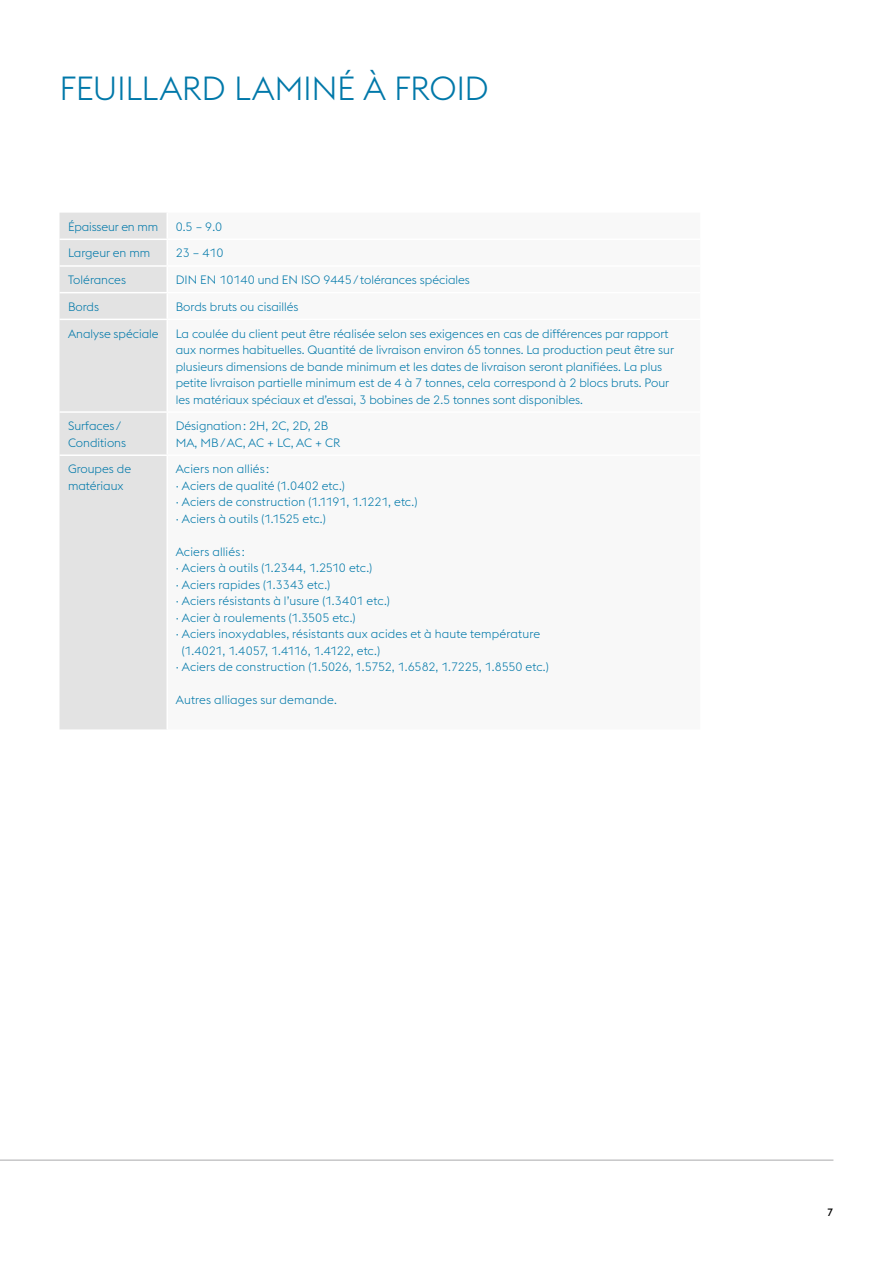
<style>
.page{position:relative;width:893px;height:1263px;background:#fff}
.page>*{position:absolute;margin:0;border:0;box-sizing:border-box;transform-origin:0 0}
.t1{font:300 33px "voestalpine";letter-spacing:-.015em;color:#0078a9}
.t2{font:300 12px/16.5px "voestalpine";color:#0078a9}
.t3{font:500 10.5px "voestalpine";color:#000}
</style>
<div class="page">
<hr style="left:0;top:1159px;width:833px;height:2px;background:#c6c6c7">
<div style="left:60px;top:213px;width:106px;height:516px;background:#e3e3e3"></div>
<hr style="left:60px;top:239px;width:107px;height:1px;background:#fff">
<hr style="left:60px;top:265px;width:107px;height:2px;background:#fff">
<hr style="left:60px;top:292px;width:107px;height:1px;background:#fff">
<hr style="left:60px;top:319px;width:107px;height:1px;background:#fff">
<hr style="left:60px;top:411px;width:107px;height:2px;background:#fff">
<hr style="left:60px;top:454px;width:107px;height:2px;background:#fff">
<h1 class="t1" style="left:60px;top:69px;width:431px">FEUILLARD LAMINÉ À FROID</h1>
<p class="t2" style="left:68px;top:218px;width:92px">Épaisseur en mm</p>
<p class="t2" style="left:176px;top:218px;width:48px">0.5 – 9.0</p>
<p class="t2" style="left:68px;top:245px;width:84px">Largeur en mm</p>
<p class="t2" style="left:176px;top:245px;width:49px">23 – 410</p>
<p class="t2" style="left:68px;top:272px;width:60px">Tolérances</p>
<p class="t2" style="left:176px;top:272px;width:296px">DIN EN 10140 und EN ISO 9445/tolérances spéciales</p>
<p class="t2" style="left:68px;top:298px;width:33px">Bords</p>
<p class="t2" style="left:176px;top:298px;width:124px">Bords bruts ou cisaillés</p>
<p class="t2" style="left:68px;top:325px;width:92px">Analyse spéciale</p>
<p class="t2" style="left:176px;top:325px;width:500px">La coulée du client peut être réalisée selon ses exigences en cas de différences par rapport aux normes habituelles. Quantité de livraison environ 65 tonnes. La production peut être sur plusieurs dimensions de bande minimum et les dates de livraison seront planifiées. La plus petite livraison partielle minimum est de 4 à 7 tonnes, cela correspond à 2 blocs bruts. Pour les matériaux spéciaux et d’essai, 3 bobines de 2.5 tonnes sont disponibles.</p>
<p class="t2" style="left:68px;top:418px;width:60px">Surfaces /<br>Conditions</p>
<p class="t2" style="left:176px;top:418px;width:166px">Désignation: 2H, 2C, 2D, 2B<br>MA, MB/AC, AC + LC, AC + CR</p>
<p class="t2" style="left:68px;top:461px;width:65px">Groupes de matériaux</p>
<p class="t2" style="left:176px;top:461px;width:243px">Aciers non alliés :<br>· Aciers de qualité (1.0402 etc.)<br>· Aciers de construction (1.1191, 1.1221, etc.) · Aciers à outils (1.1525 etc.)</p>
<p class="t2" style="left:176px;top:543px;width:71px">Aciers alliés :</p>
<p class="t2" style="left:176px;top:560px;width:198px">· Aciers à outils (1.2344, 1.2510 etc.)</p>
<p class="t2" style="left:176px;top:576px;width:156px">· Aciers rapides (1.3343 etc.)</p>
<p class="t2" style="left:176px;top:593px;width:216px">· Aciers résistants à l’usure (1.3401 etc.)</p>
<p class="t2" style="left:176px;top:609px;width:181px">· Acier à roulements (1.3505 etc.)</p>
<p class="t2" style="left:176px;top:626px;width:366px">· Aciers inoxydables, résistants aux acides et à haute température</p>
<p class="t2" style="left:182px;top:642px;width:200px">(1.4021, 1.4057, 1.4116, 1.4122, etc.)</p>
<p class="t2" style="left:176px;top:659px;width:374px">· Aciers de construction (1.5026, 1.5752, 1.6582, 1.7225, 1.8550 etc.)</p>
<p class="t2" style="left:176px;top:692px;width:163px">Autres alliages sur demande.</p>
<p class="t3" style="left:827px;top:1205px;width:8px">7</p>
</div>
